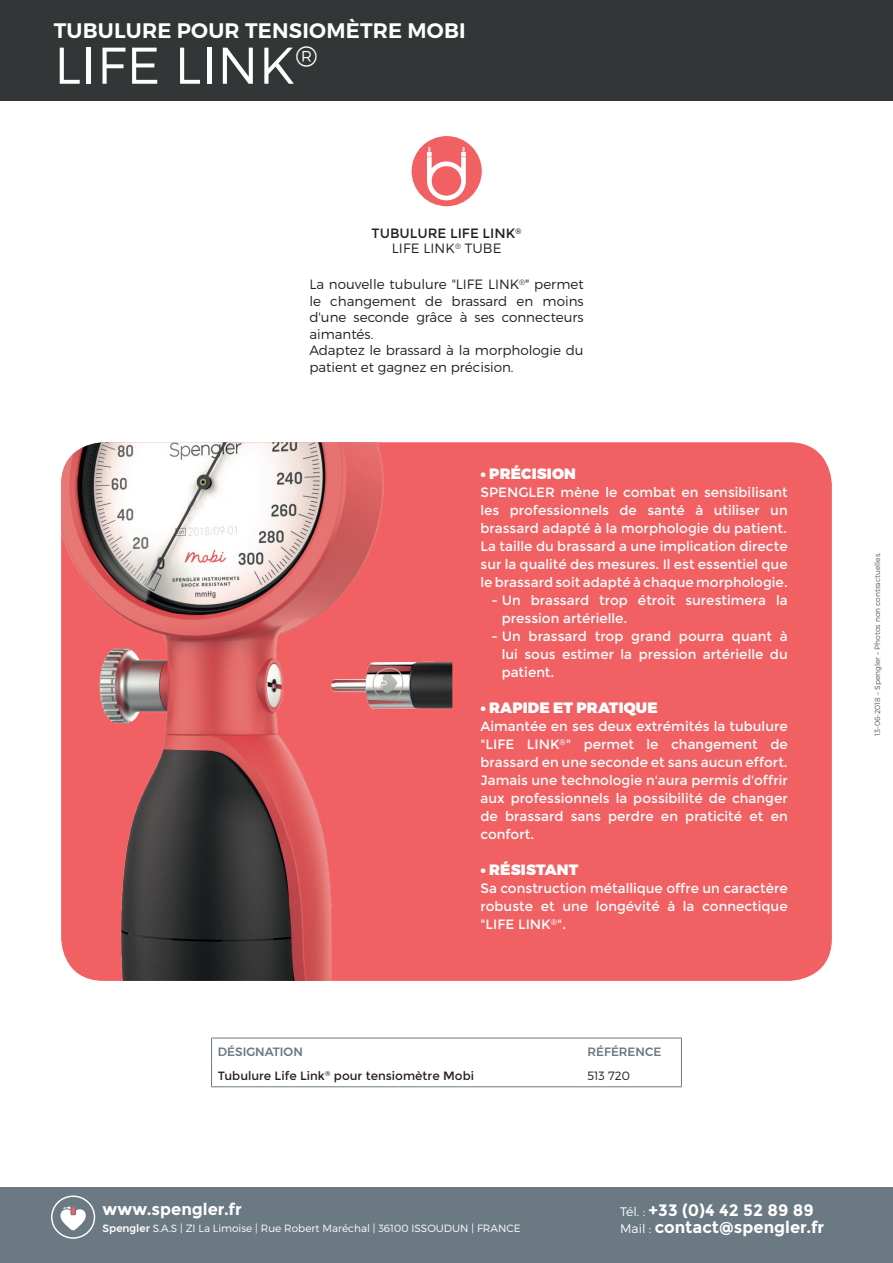
<style>
.page{position:relative;width:893px;height:1263px;background:#fff}
.page>*{position:absolute;margin:0;border:0;box-sizing:border-box;transform-origin:0 0}
.t1{font:300 51.6px "Montserrat";letter-spacing:.01em;color:#fff}
.t2{font:600 21px "Montserrat";letter-spacing:.01em;color:#fff}
.t3{font:700 16.5px/17.2px "Montserrat";color:#fff}
.t4{font:900 15px "Montserrat";letter-spacing:.01em;color:#fff}
.t5{font:13.5px/18px "Montserrat";color:#fff;text-align:justify}
.t6{font:300 13.5px/16.5px "Montserrat";color:#231f20}
.t7{font:13.5px/15px "Montserrat";color:#231f20;text-align:center}
.t8{font:12px "Montserrat";color:#231f20}
.t9{font:500 12px "Montserrat";color:#6b7983}
.t10{font:300 12px "Montserrat";color:#231f20}
.t11{font:300 10.5px "Montserrat";color:#fff}
.t12{font:300 7.5px "Montserrat";color:#57585a}
.s1{font-weight:300}
.s2{font-weight:500}
.s3{font-weight:300;font-size:12.3px}
</style>
<div class="page">
<div style="left:0;top:1187px;width:893px;height:76px;background:#6b7983"></div>
<div style="left:0;top:0;width:893px;height:101px;background:#333637"></div>
<svg style="left:51px;top:1195px;width:44px;height:44px"></svg>
<hr style="left:211px;top:1038px;width:370px;height:1px;background:#6b7983">
<hr style="left:581px;top:1038px;width:101px;height:1px;background:#6b7983">
<svg style="left:211px;top:1038px;width:1px;height:48px"></svg>
<svg style="left:681px;top:1038px;width:1px;height:48px"></svg>
<hr style="left:211px;top:1086px;width:370px;height:1px;background:#6b7983">
<hr style="left:581px;top:1086px;width:101px;height:1px;background:#6b7983">
<div style="left:412px;top:136px;width:70px;height:70px;background:#f16163;border-radius:50%"></div>
<svg style="left:427px;top:147px;width:39px;height:53px"></svg>
<div style="left:61px;top:442px;width:771px;height:539px;background:#f16163;border-radius:43px"></div>
<img style="left:61px;top:442px;width:391px;height:539px">
<h2 class="t2" style="left:54px;top:17px;width:414px">TUBULURE POUR TENSIOMÈTRE MOBI</h2>
<h1 class="t1" style="left:54px;top:34px;width:265px">LIFE LINK<sup>®</sup></h1>
<p class="t7" style="left:372px;top:226px;width:152px">TUBULURE LIFE LINK<sup>®<br></sup><span class="s1">LIFE LINK</span><sup>®</sup> <span class="s1">TUBE</span></p>
<p class="t6" style="left:309px;top:276px;width:276px">La nouvelle tubulure "LIFE LINK<sup>®</sup>" permet le changement de brassard en moins d'une seconde grâce à ses connecteurs aimantés.<br>Adaptez le brassard à la morphologie du patient et gagnez en précision.</p>
<p class="t4" style="left:480px;top:464px;width:97px">• PRÉCISION</p>
<p class="t5" style="left:480px;top:483px;width:309px">SPENGLER mène le combat en sensibilisant les professionnels de santé à utiliser un brassard adapté à la morphologie du patient.<br>La taille du brassard a une implication directe sur la qualité des mesures. Il est essentiel que le brassard soit adapté à chaque morphologie.</p>
<p class="t5" style="left:502px;top:591px;width:288px;text-indent:-10px">- Un brassard trop étroit surestimera la pression artérielle.</p>
<p class="t5" style="left:502px;top:627px;width:287px;text-indent:-10px">- Un brassard trop grand pourra quant à lui sous estimer la pression artérielle du patient.</p>
<p class="t4" style="left:480px;top:698px;width:179px">• RAPIDE ET PRATIQUE</p>
<p class="t5" style="left:480px;top:717px;width:309px">Aimantée en ses deux extrémités la tubulure "LIFE LINK<sup>®</sup>" permet le changement de brassard en une seconde et sans aucun effort.<br>Jamais une technologie n'aura permis d'offrir aux professionnels la possibilité de changer de brassard sans perdre en praticité et en confort.</p>
<p class="t4" style="left:480px;top:860px;width:99px">• RÉSISTANT</p>
<p class="t5" style="left:480px;top:879px;width:309px">Sa construction métallique offre un caractère robuste et une longévité à la connectique "LIFE LINK<sup>®</sup>".</p>
<p class="t9" style="left:218px;top:1042px;width:86px">DÉSIGNATION</p>
<p class="t9" style="left:587px;top:1042px;width:75px">RÉFÉRENCE</p>
<p class="t8" style="left:218px;top:1069px;width:258px">Tubulure Life Link<sup>®</sup> pour tensiomètre Mobi</p>
<p class="t10" style="left:587px;top:1069px;width:44px">513 720</p>
<p class="t3" style="left:103px;top:1201px;width:141px">www.spengler.fr</p>
<p class="t11" style="left:103px;top:1222px;width:419px"><span class="s2">Spengler</span> S.A.S | ZI La Limoise | Rue Robert Maréchal | 36100 ISSOUDUN | FRANCE</p>
<p class="t3" style="left:620px;top:1201px;width:206px"><span class="s3">Tél. :</span> +33 (0)4 42 52 89 89<br><span class="s3">Mail :</span> contact@spengler.fr</p>
<p class="t12" style="left:873px;top:736px;width:185px;rotate:-90deg">13-06-2018 – Spengler – Photos non contractuelles.</p>
</div>
